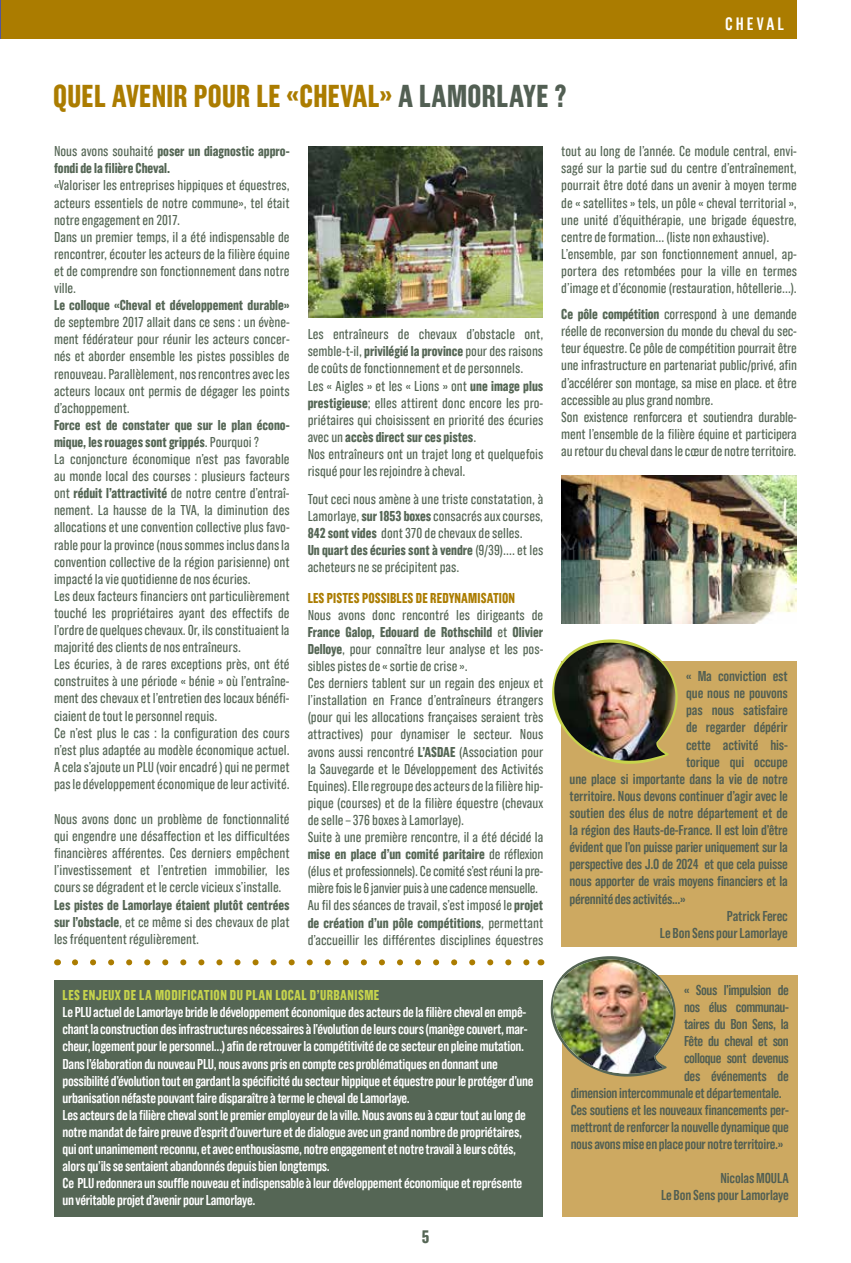
<style>
.page{position:relative;width:851px;height:1263px;background:#fff}
.page>*{position:absolute;margin:0;border:0;box-sizing:border-box;transform-origin:0 0}
.t1{font:700 31.5px "Grotzec Cond";letter-spacing:.01em;color:#ab7c00}
.t2{font:700 18px "Grotzec Cond";color:#565}
.t3{font:600 17.85px "Grotzec Cond";letter-spacing:.17em;color:#fff}
.t4{font:14.25px/17.1px "Grotzec Cond";color:#565}
.t5{font:600 14.25px/17.1px "Grotzec Cond";letter-spacing:-.02em;color:#fff}
.t6{font:600 14.25px/17.1px "Grotzec Cond";letter-spacing:-.02em;color:#525f53;text-align:right}
.t7{font:700 14.25px/17.1px "Grotzec Cond";color:#565}
.t8{font:700 14.25px "Grotzec Cond";letter-spacing:.03em;color:#c7d44c}
.t9{font:700 14.25px "Grotzec Cond";letter-spacing:.01em;color:#ab7c00}
.s1{color:#525f53}
.s2{font-weight:400}
.s3{font-weight:700}
</style>
<div class="page">
<hr style="left:0;top:0;width:1px;height:38px;background:#54569a">
<div style="left:1px;top:0;width:795px;height:38px;background:#ab7c00"></div>
<div style="left:54px;top:980px;width:489px;height:236px;background:#565"></div>
<img style="left:308px;top:146px;width:235px;height:172px">
<img style="left:561px;top:475px;width:235px;height:149px">
<div style="left:561px;top:661px;width:235px;height:285px;background:#cda961"></div>
<svg style="left:552px;top:639px;width:125px;height:125px"></svg>
<img style="left:554px;top:643px;width:121px;height:118px">
<div style="left:562px;top:975px;width:235px;height:241px;background:#cda961"></div>
<svg style="left:550px;top:956px;width:125px;height:120px"></svg>
<img style="left:553px;top:959px;width:120px;height:115px">
<svg style="left:75px;top:959px;width:455px;height:6px"></svg>
<h1 class="t1" style="left:53px;top:78px;width:514px">QUEL AVENIR POUR LE «CHEVAL» <span class="s1">A LAMORLAYE ?</span></h1>
<p class="t3" style="left:725px;top:14px;width:60px">CHEVAL</p>
<p class="t7" style="left:54px;top:142px;width:237px"><span class="s2">Nous avons souhaité</span> poser un diagnostic appro&shy;fondi de la filière Cheval.</p>
<p class="t4" style="left:54px;top:177px;width:237px">«Valoriser les entreprises hippiques et équestres, acteurs essentiels de notre commune», tel était notre engagement en 2017.<br>Dans un premier temps, il a été indispensable de rencontrer, écouter les acteurs de la filière équine et de comprendre son fonctionnement dans notre ville.</p>
<p class="t7" style="left:54px;top:296px;width:237px">Le colloque «Cheval et développement durable»</p>
<p class="t4" style="left:54px;top:313px;width:237px;text-align:justify">de septembre 2017 allait dans ce sens : un évène&shy;ment fédérateur pour réunir les acteurs concer&shy;nés et aborder ensemble les pistes possibles de renouveau. Parallèlement, nos rencontres avec les acteurs locaux ont permis de dégager les points d’achoppement.</p>
<p class="t4" style="left:54px;top:416px;width:237px"><span class="s3">Force est de constater que sur le plan écono&shy;mique, les rouages sont grippés</span>. Pourquoi?<br>La conjoncture économique n’est pas favorable au monde local des courses : plusieurs facteurs ont <span class="s3">réduit l’attractivité</span> de notre centre d’entraî&shy;nement. La hausse de la TVA, la diminution des allocations et une convention collective plus favo&shy;rable pour la province (nous sommes inclus dans la convention collective de la région parisienne) ont impacté la vie quotidienne de nos écuries.<br>Les deux facteurs financiers ont particulièrement touché les propriétaires ayant des effectifs de l’ordre de quelques chevaux. Or, ils constituaient la majorité des clients de nos entraîneurs.<br>Les écuries, à de rares exceptions près, ont été construites à une période « bénie » où l’entraîne&shy;ment des chevaux et l’entretien des locaux bénéfi&shy;ciaient de tout le personnel requis.<br>Ce n’est plus le cas : la configuration des cours n’est plus adaptée au modèle économique actuel.<br>A cela s’ajoute un PLU (voir encadré ) qui ne permet pas le développement économique de leur activité.</p>
<p class="t4" style="left:54px;top:810px;width:237px;text-align:justify">Nous avons donc un problème de fonctionnalité qui engendre une désaffection et les difficultées financières afférentes. Ces derniers empêchent l’investissement et l’entretien immobilier, les cours se dégradent et le cercle vicieux s’installe.</p>
<p class="t4" style="left:54px;top:896px;width:237px;text-align:justify"><span class="s3">Les pistes de Lamorlaye étaient plutôt centrées sur l’obstacle</span>, et ce même si des chevaux de plat les fréquentent régulièrement.</p>
<p class="t4" style="left:307px;top:325px;width:237px">Les entraîneurs de chevaux d’obstacle ont, semble-t-il, <span class="s3">privilégié la province</span> pour des raisons de coûts de fonctionnement et de personnels.<br>Les « Aigles » et les « Lions » ont <span class="s3">une image plus prestigieuse</span>; elles attirent donc encore les pro&shy;priétaires qui choisissent en priorité des écuries avec un <span class="s3">accès direct sur ces pistes</span>.<br>Nos entraîneurs ont un trajet long et quelquefois risqué pour les rejoindre à cheval.</p>
<p class="t4" style="left:307px;top:490px;width:237px">Tout ceci nous amène à une triste constatation, à Lamorlaye, <span class="s3">sur 1853 boxes</span> consacrés aux courses, <span class="s3">842 sont vides</span> dont 370 de chevaux de selles.<br><span class="s3">Un quart des écuries sont à vendre</span> (9/39)…. et les acheteurs ne se précipitent pas.</p>
<p class="t9" style="left:307px;top:589px;width:209px">LES PISTES POSSIBLES DE REDYNAMISATION</p>
<p class="t4" style="left:307px;top:606px;width:237px">Nous avons donc rencontré les dirigeants de <span class="s3">France Galop, Edouard de Rothschild</span> et <span class="s3">Olivier Delloye</span>, pour connaître leur analyse et les pos&shy;sibles pistes de «sortie de crise».<br>Ces derniers tablent sur un regain des enjeux et l’installation en France d’entraîneurs étrangers (pour qui les allocations françaises seraient très attractives) pour dynamiser le secteur. Nous avons aussi rencontré <span class="s3">L’ASDAE</span> (Association pour la Sauvegarde et le Développement des Activités Equines). Elle regroupe des acteurs de la filière hip&shy;pique (courses) et de la filière équestre (chevaux de selle – 376 boxes à Lamorlaye).<br>Suite à une première rencontre, il a été décidé la <span class="s3">mise en place d’un comité paritaire</span> de réflexion (élus et professionnels). Ce comité s’est réuni la pre&shy;mière fois le 6 janvier puis à une cadence mensuelle.<br>Au fil des séances de travail, s’est imposé le <span class="s3">projet de création d’un pôle compétitions</span>, permettant d’accueillir les différentes disciplines équestres</p>
<p class="t8" style="left:63px;top:987px;width:318px">LES ENJEUX DE LA MODIFICATION DU PLAN LOCAL D’URBANISME</p>
<p class="t5" style="left:63px;top:1003px;width:472px">Le PLU actuel de Lamorlaye bride le développement économique des acteurs de la filière cheval en empê&shy;chant la construction des infrastructures nécessaires à l’évolution de leurs cours (manège couvert, mar&shy;cheur, logement pour le personnel...) afin de retrouver la compétitivité de ce secteur en pleine mutation.<br>Dans l’élaboration du nouveau PLU, nous avons pris en compte ces problématiques en donnant une possibilité d’évolution tout en gardant la spécificité du secteur hippique et équestre pour le protéger d’une urbanisation néfaste pouvant faire disparaître à terme le cheval de Lamorlaye.<br>Les acteurs de la filière cheval sont le premier employeur de la ville. Nous avons eu à cœur tout au long de notre mandat de faire preuve d’esprit d’ouverture et de dialogue avec un grand nombre de propriétaires, qui ont unanimement reconnu, et avec enthousiasme, notre engagement et notre travail à leurs côtés, alors qu’ils se sentaient abandonnés depuis bien longtemps.<br>Ce PLU redonnera un souffle nouveau et indispensable à leur développement économique et représente un véritable projet d’avenir pour Lamorlaye.</p>
<p class="t2" style="left:421px;top:1226px;width:9px">5</p>
<p class="t4" style="left:561px;top:142px;width:237px">tout au long de l’année. Ce module central, envi&shy;sagé sur la partie sud du centre d’entraînement, pourrait être doté dans un avenir à moyen terme de « satellites » tels, un pôle « cheval territorial », une unité d’équithérapie, une brigade équestre, centre de formation… (liste non exhaustive).<br>L’ensemble, par son fonctionnement annuel, ap&shy;portera des retombées pour la ville en termes d’image et d’économie (restauration, hôtellerie…).</p>
<p class="t4" style="left:561px;top:305px;width:237px"><span class="s3">Ce pôle compétition</span> correspond à une demande réelle de reconversion du monde du cheval du sec&shy;teur équestre. Ce pôle de compétition pourrait être une infrastructure en partenariat public/privé, afin d’accélérer son montage, sa mise en place. et être accessible au plus grand nombre.<br>Son existence renforcera et soutiendra durable&shy;ment l’ensemble de la filière équine et participera au retour du cheval dans le cœur de notre territoire.</p>
<p class="t6" style="left:686px;top:667px;width:103px">« Ma conviction est</p>
<p class="t6" style="left:686px;top:684px;width:103px">que nous ne pouvons</p>
<p class="t6" style="left:686px;top:701px;width:103px">pas nous satisfaire</p>
<p class="t6" style="left:686px;top:719px;width:103px">de regarder dépérir</p>
<p class="t6" style="left:686px;top:736px;width:103px">cette activité his-</p>
<p class="t6" style="left:686px;top:753px;width:103px">torique qui occupe</p>
<p class="t6" style="left:569px;top:770px;width:220px">une place si importante dans la vie de notre</p>
<p class="t6" style="left:569px;top:787px;width:220px">territoire. Nous devons continuer d’agir avec le</p>
<p class="t6" style="left:569px;top:804px;width:220px">soutien des élus de notre département et de</p>
<p class="t6" style="left:569px;top:821px;width:220px">la région des Hauts-de-France. Il est loin d’être</p>
<p class="t6" style="left:569px;top:838px;width:220px">évident que l’on puisse parier uniquement sur la</p>
<p class="t6" style="left:569px;top:855px;width:220px">perspective des J.O de 2024 et que cela puisse</p>
<p class="t6" style="left:569px;top:872px;width:220px">nous apporter de vrais moyens financiers et la</p>
<p class="t6" style="left:569px;top:890px;width:117px">pérennité des activités...»</p>
<p class="t6" style="left:726px;top:907px;width:62px">Patrick Ferec</p>
<p class="t6" style="left:660px;top:924px;width:129px">Le Bon Sens pour Lamorlaye</p>
<p class="t6" style="left:684px;top:981px;width:106px">« Sous l’impulsion de</p>
<p class="t6" style="left:684px;top:998px;width:106px">nos élus communau-</p>
<p class="t6" style="left:684px;top:1015px;width:106px">taires du Bon Sens, la</p>
<p class="t6" style="left:684px;top:1032px;width:106px">Fête du cheval et son</p>
<p class="t6" style="left:684px;top:1049px;width:106px">colloque sont devenus</p>
<p class="t6" style="left:684px;top:1067px;width:106px">des événements de</p>
<p class="t6" style="left:570px;top:1084px;width:213px">dimension intercommunale et départementale.</p>
<p class="t6" style="left:570px;top:1101px;width:220px">Ces soutiens et les nouveaux financements per-</p>
<p class="t6" style="left:570px;top:1118px;width:220px">mettront de renforcer la nouvelle dynamique que</p>
<p class="t6" style="left:570px;top:1135px;width:214px">nous avons mise en place pour notre territoire.»</p>
<p class="t6" style="left:661px;top:1169px;width:129px">Nicolas MOULA<br>Le Bon Sens pour Lamorlaye</p>
</div>
